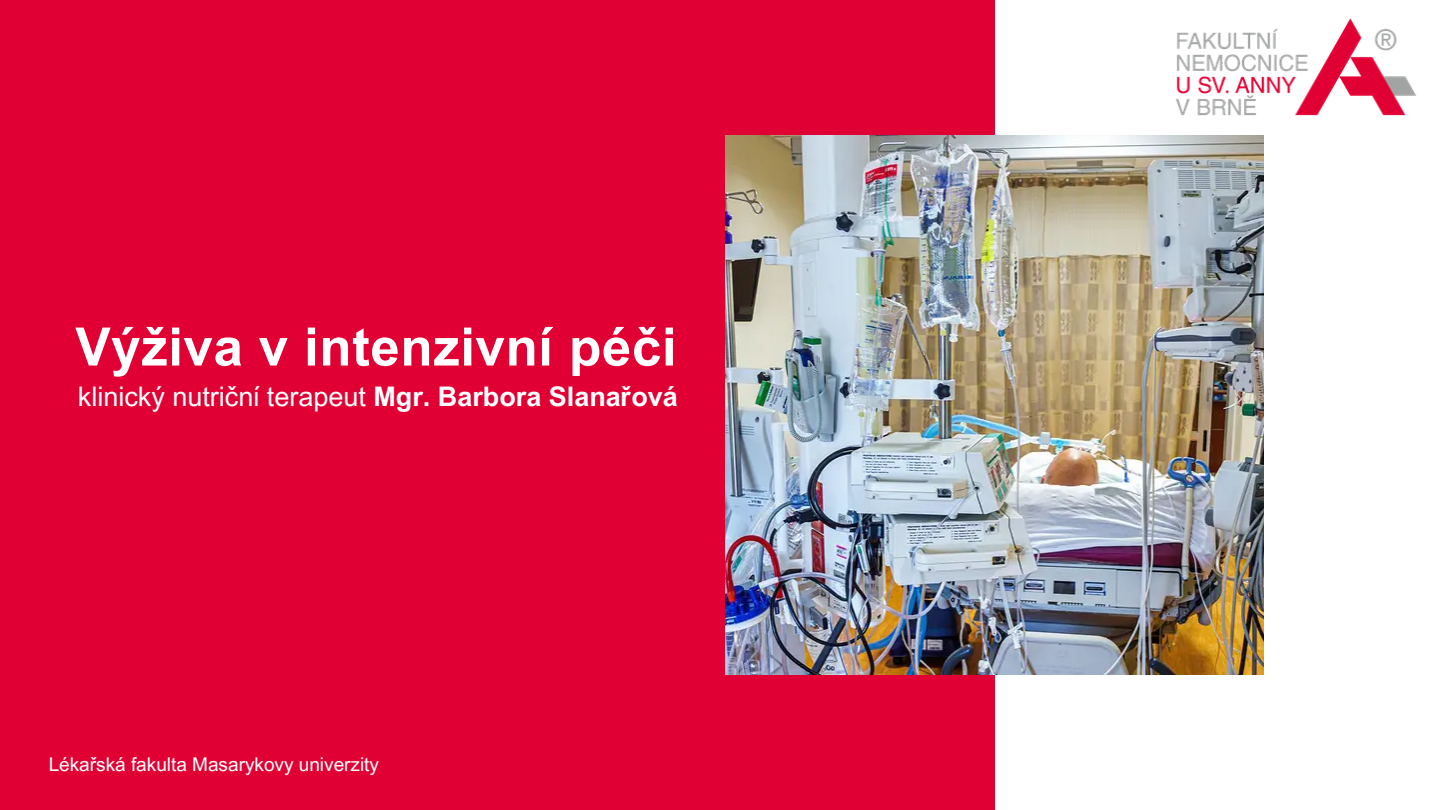
<style>
.page{position:relative;width:1440px;height:810px;background:#fff}
.page>*{position:absolute;margin:0;border:0;box-sizing:border-box;transform-origin:0 0}
.t1{font:700 53px "Arial MT Pro";letter-spacing:.01em;color:#fff}
.t2{font:27px "Arial MT Pro";color:#fff}
.t3{font:19px "Arial MT Pro";color:#fff}
.s1{font-weight:700}
</style>
<div class="page">
<div style="left:0;top:0;width:995px;height:810px;background:#e00034"></div>
<img style="left:725px;top:136px;width:539px;height:538px">
<img style="left:1165px;top:18px;width:251px;height:118px">
<p class="t1" style="left:75px;top:327px;width:603px">Výživa v intenzivní péči</p>
<p class="t2" style="left:78px;top:386px;width:601px">klinický nutriční terapeut <span class="s1">Mgr. Barbora Slanařová</span></p>
<p class="t3" style="left:49px;top:757px;width:332px">Lékařská fakulta Masarykovy univerzity</p>
</div>
